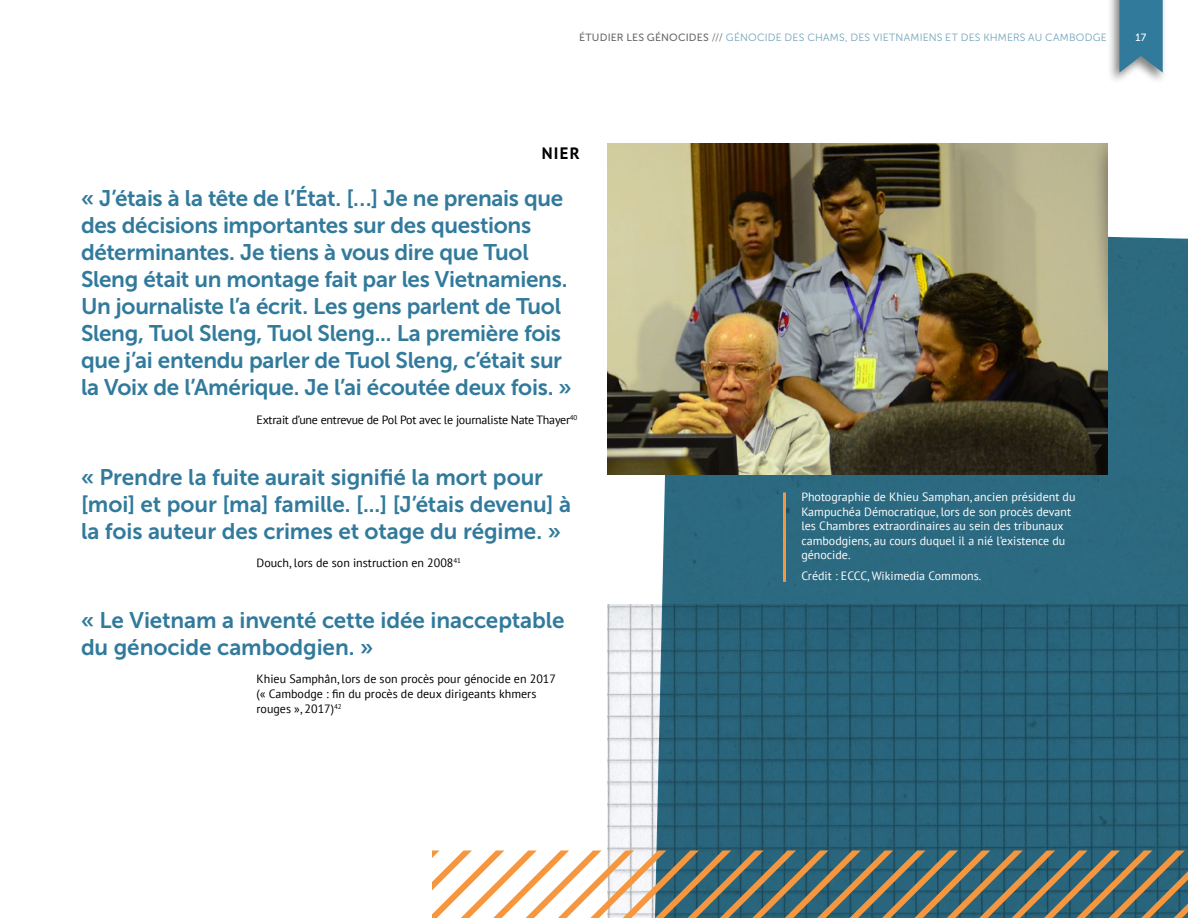
<style>
.page{position:relative;width:1188px;height:918px;background:#fff}
.page>*{position:absolute;margin:0;border:0;box-sizing:border-box;transform-origin:0 0}
.t1{font:22.5px/27px "Museo Sans 700";letter-spacing:-.01em;color:#317a9c}
.t2{font:700 16.5px "PT Sans";color:#000}
.t3{font:12px/14.4px "PT Sans";color:#fff}
.t4{font:12px/15px "PT Sans";color:#000}
.t5{font:12px "PT Sans";letter-spacing:-.02em;color:#000}
.t6{font:10.5px "Museo Sans 300";letter-spacing:.02em;color:#6fa2ba}
.t7{font:10.5px "Museo Sans 500";color:#fff}
.s1{font-family:"Museo Sans 500";color:#6b6d6d}
.s2{color:#6b6d6d}
</style>
<div class="page">
<div style="left:1107px;top:0;width:61px;height:85px;background:#000;opacity:.49"></div>
<svg style="left:1119px;top:0;width:44px;height:73px;background:#4383a0"></svg>
<div style="left:655px;top:227px;width:533px;height:378px;background:#2c6a81"></div>
<img style="left:608px;top:605px;width:580px;height:245px">
<hr style="left:783px;top:492px;width:3px;height:90px;background:#f6973f">
<svg style="left:432px;top:850px;width:756px;height:68px"></svg>
<img style="left:608px;top:144px;width:499px;height:330px">
<p class="t6" style="left:579px;top:32px;width:529px"><span class="s1">ÉTUDIER LES GÉNOCIDES</span> <span class="s2">///</span> GÉNOCIDE DES CHAMS, DES VIETNAMIENS ET DES KHMERS AU CAMBODGE</p>
<p class="t7" style="left:1135px;top:31px;width:12px">17</p>
<p class="t2" style="left:542px;top:142px;width:40px">NIER</p>
<p class="t1" style="left:81px;top:185px;width:492px">« J’étais à la tête de l’État. […] Je ne prenais que des décisions importantes sur des questions déterminantes. Je tiens à vous dire que Tuol Sleng était un montage fait par les Vietnamiens.<br>Un journaliste l’a écrit. Les gens parlent de Tuol Sleng, Tuol Sleng, Tuol Sleng... La première fois que j’ai entendu parler de Tuol Sleng, c’était sur la Voix de l’Amérique. Je l’ai écoutée deux fois. »</p>
<p class="t5" style="left:256px;top:412px;width:322px">Extrait d’une entrevue de Pol Pot avec le journaliste Nate Thayer<sup>40</sup></p>
<p class="t1" style="left:81px;top:463px;width:492px">« Prendre la fuite aurait signifié la mort pour [moi] et pour [ma] famille. [...] [J’étais devenu] à la fois auteur des crimes et otage du régime. »</p>
<p class="t4" style="left:256px;top:555px;width:206px">Douch, lors de son instruction en 2008<sup>41</sup></p>
<p class="t1" style="left:81px;top:606px;width:485px">« Le Vietnam a inventé cette idée inacceptable du génocide cambodgien. »</p>
<p class="t4" style="left:256px;top:671px;width:301px">Khieu Samphân, lors de son procès pour génocide en 2017 (« Cambodge : fin du procès de deux dirigeants khmers rouges », 2017)<sup>42</sup></p>
<p class="t3" style="left:801px;top:490px;width:276px">Photographie de Khieu Samphan, ancien président du Kampuchéa Démocratique, lors de son procès devant les Chambres extraordinaires au sein des tribunaux cambodgiens, au cours duquel il a nié l’existence du génocide.</p>
<p class="t3" style="left:801px;top:569px;width:182px">Crédit : ECCC, Wikimedia Commons.</p>
</div>
